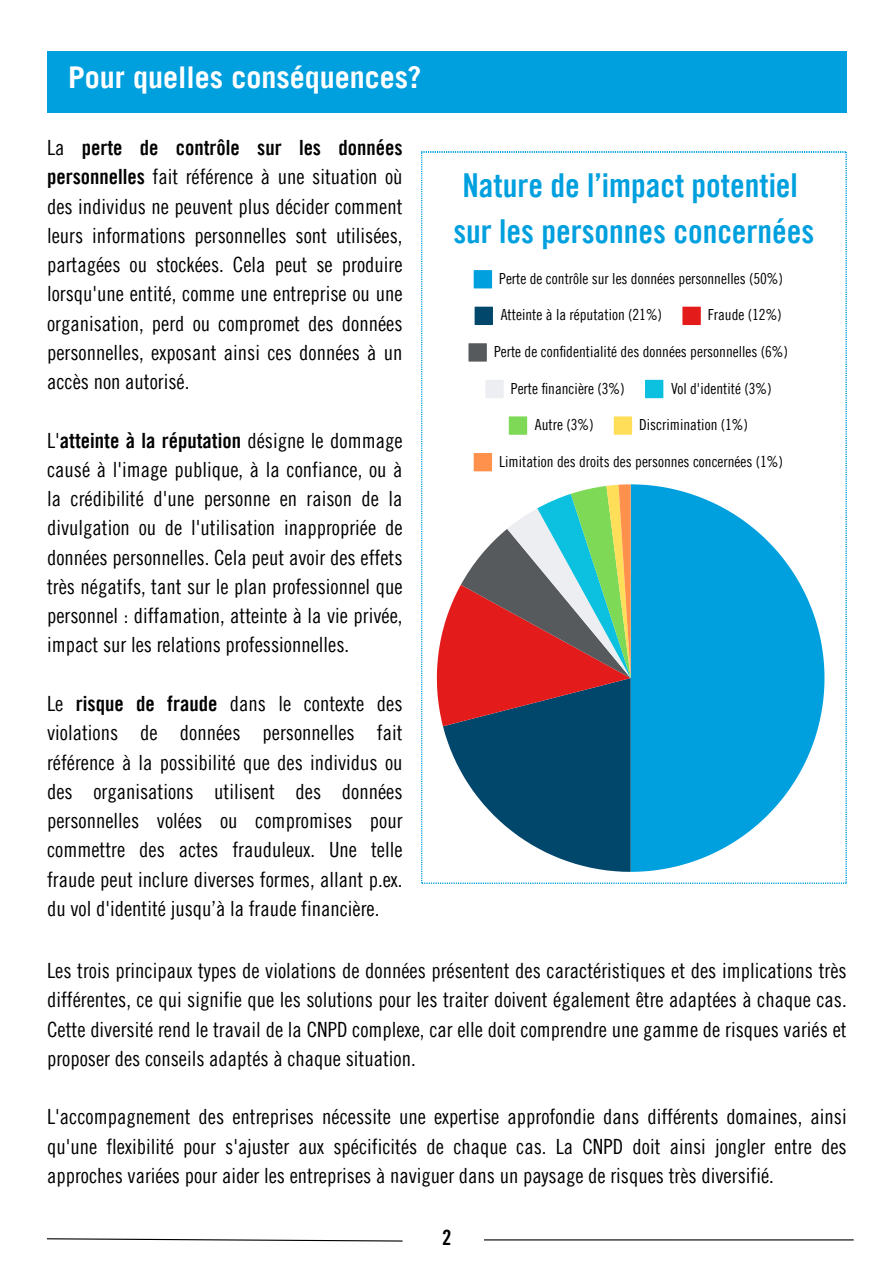
<style>
.page{position:relative;width:894px;height:1264px;background:#fff}
.page>*{position:absolute;margin:0;border:0;box-sizing:border-box;transform-origin:0 0}
.t1{font:33px/46.2px "Trade Gothic LT Pro Bd Cn 20";color:#00a0df}
.t2{font:700 30px "Trade Gothic LT Pro";color:#fff}
.t3{font:21px/29.2px "Trade Gothic LT Pro Cn 18";color:#000;text-align:justify}
.t4{font:21px "Trade Gothic LT Pro Bd Cn 20";color:#000}
.t5{font:15.3px "Trade Gothic LT Pro Cn 18";color:#000}
.s1{font-family:"Trade Gothic LT Pro Bd Cn 20"}
</style>
<div class="page">
<div style="left:47px;top:51px;width:799px;height:61px;background:#00a0df"></div>
<svg style="left:46px;top:1238px;width:357px;height:4px"></svg>
<hr style="left:484px;top:1239px;width:369px;height:1px;background:#000">
<svg style="left:421px;top:152px;width:425px;height:731px"></svg>
<svg style="left:473px;top:270px;width:19px;height:18px"></svg>
<svg style="left:474px;top:307px;width:19px;height:18px"></svg>
<svg style="left:682px;top:307px;width:18px;height:18px"></svg>
<svg style="left:468px;top:343px;width:18px;height:18px"></svg>
<svg style="left:485px;top:380px;width:18px;height:18px"></svg>
<svg style="left:644px;top:380px;width:19px;height:18px"></svg>
<svg style="left:508px;top:416px;width:19px;height:19px"></svg>
<svg style="left:613px;top:416px;width:19px;height:19px"></svg>
<svg style="left:473px;top:453px;width:19px;height:18px"></svg>
<svg style="left:630px;top:484px;width:194px;height:387px;fill:#00a0df"></svg>
<svg style="left:436px;top:484px;width:194px;height:387px"></svg>
<p class="t2" style="left:68px;top:66px;width:355px">Pour quelles conséquences?</p>
<h1 class="t3" style="left:47px;top:136px;width:357px">La <span class="s1">perte de contrôle sur les données personnelles</span> fait référence à une situation où des individus ne peuvent plus décider comment leurs informations personnelles sont utilisées, partagées ou stockées. Cela peut se produire lorsqu'une entité, comme une entreprise ou une organisation, perd ou compromet des données personnelles, exposant ainsi ces données à un accès non autorisé.</h1>
<p class="t3" style="left:47px;top:428px;width:357px">L'<span class="s1">atteinte à la réputation</span> désigne le dommage causé à l'image publique, à la confiance, ou à la crédibilité d'une personne en raison de la divulgation ou de l'utilisation inappropriée de données personnelles. Cela peut avoir des effets très négatifs, tant sur le plan professionnel que personnel : diffamation, atteinte à la vie privée, impact sur les relations professionnelles.</p>
<p class="t3" style="left:47px;top:691px;width:357px">Le <span class="s1">risque de fraude</span> dans le contexte des violations de données personnelles fait référence à la possibilité que des individus ou des organisations utilisent des données personnelles volées ou compromises pour commettre des actes frauduleux. Une telle fraude peut inclure diverses formes, allant p.ex. du vol d'identité jusqu’à la fraude financière.</p>
<p class="t1" style="left:453px;top:167px;width:362px">Nature de l’impact potentiel sur les personnes concernées</p>
<p class="t5" style="left:499px;top:273px;width:285px">Perte de contrôle sur les données personnelles (50%)</p>
<p class="t5" style="left:500px;top:309px;width:163px">Atteinte à la réputation (21%)</p>
<p class="t5" style="left:707px;top:309px;width:75px">Fraude (12%)</p>
<p class="t5" style="left:494px;top:346px;width:295px">Perte de confidentialité des données personnelles (6%)</p>
<p class="t5" style="left:510px;top:382px;width:115px">Perte financière (3%)</p>
<p class="t5" style="left:671px;top:382px;width:102px">Vol d'identité (3%)</p>
<p class="t5" style="left:535px;top:419px;width:60px">Autre (3%)</p>
<p class="t5" style="left:639px;top:419px;width:110px">Discrimination (1%)</p>
<p class="t5" style="left:499px;top:455px;width:285px">Limitation des droits des personnes concernées (1%)</p>
<p class="t3" style="left:47px;top:958px;width:800px">Les trois principaux types de violations de données présentent des caractéristiques et des implications très différentes, ce qui signifie que les solutions pour les traiter doivent également être adaptées à chaque cas.<br>Cette diversité rend le travail de la CNPD complexe, car elle doit comprendre une gamme de risques variés et proposer des conseils adaptés à chaque situation.</p>
<p class="t3" style="left:47px;top:1104px;width:800px">L'accompagnement des entreprises nécessite une expertise approfondie dans différents domaines, ainsi qu'une flexibilité pour s'ajuster aux spécificités de chaque cas. La CNPD doit ainsi jongler entre des approches variées pour aider les entreprises à naviguer dans un paysage de risques très diversifié.</p>
<h1 class="t4" style="left:442px;top:1229px;width:11px">2</h1>
</div>
